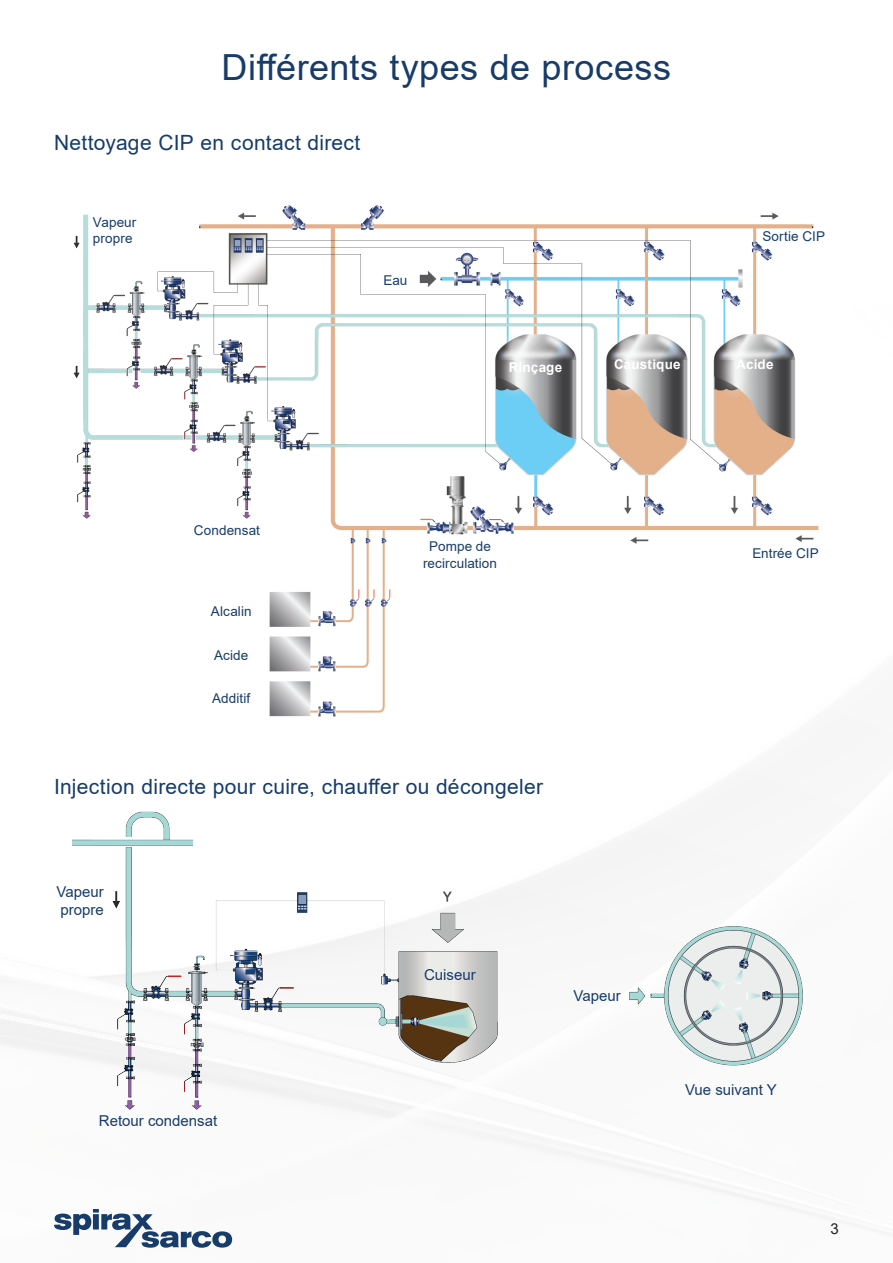
<style>
.page{position:relative;width:893px;height:1263px;background:#fff}
.page>*{position:absolute;margin:0;border:0;box-sizing:border-box;transform-origin:0 0}
.t1{font:36px "Arial";letter-spacing:.015em;color:#173c6a}
.t2{font:21px "Arial";letter-spacing:.015em;color:#173c6a}
.t3{font:15px/18px "Arial";color:#173c6a}
.t4{font:15px "Arial";color:#231f20}
.t5{font:13.5px/16.5px "Arial";letter-spacing:.005em;color:#173c6a}
.t6{font:700 13.5px "Arial";letter-spacing:.01em;color:#fff}
</style>
<div class="page">
<svg style="left:54px;top:1209px;width:178px;height:39px"></svg>
<img style="left:73px;top:205px;width:755px;height:517px">
<img style="left:73px;top:801px;width:762px;height:308px">
<h1 class="t1" style="left:221px;top:43px;width:451px">Différents types de process</h1>
<h2 class="t2" style="left:54px;top:128px;width:308px">Nettoyage CIP en contact direct</h2>
<p class="t5" style="left:93px;top:214px;width:45px">Vapeur propre</p>
<p class="t5" style="left:383px;top:272px;width:26px">Eau</p>
<p class="t5" style="left:762px;top:228px;width:64px">Sortie CIP</p>
<p class="t6" style="left:509px;top:357px;width:55px">Rinçage</p>
<p class="t6" style="left:614px;top:354px;width:68px">Caustique</p>
<p class="t6" style="left:736px;top:354px;width:39px">Acide</p>
<p class="t5" style="left:194px;top:521px;width:68px">Condensat</p>
<p class="t5" style="left:211px;top:603px;width:42px">Alcalin</p>
<p class="t5" style="left:214px;top:647px;width:36px">Acide</p>
<p class="t5" style="left:212px;top:690px;width:40px">Additif</p>
<p class="t5" style="left:423px;top:538px;width:76px;text-align:center">Pompe de recirculation</p>
<p class="t5" style="left:752px;top:545px;width:68px">Entrée CIP</p>
<h2 class="t2" style="left:54px;top:772px;width:491px">Injection directe pour cuire, chauffer ou décongeler</h2>
<p class="t3" style="left:57px;top:882px;width:49px">Vapeur propre</p>
<p class="t3" style="left:99px;top:1112px;width:120px">Retour condensat</p>
<p class="t3" style="left:424px;top:965px;width:53px">Cuiseur</p>
<p class="t3" style="left:573px;top:986px;width:49px">Vapeur</p>
<p class="t3" style="left:685px;top:1081px;width:93px">Vue suivant Y</p>
<p class="t4" style="left:831px;top:1218px;width:10px">3</p>
</div>
